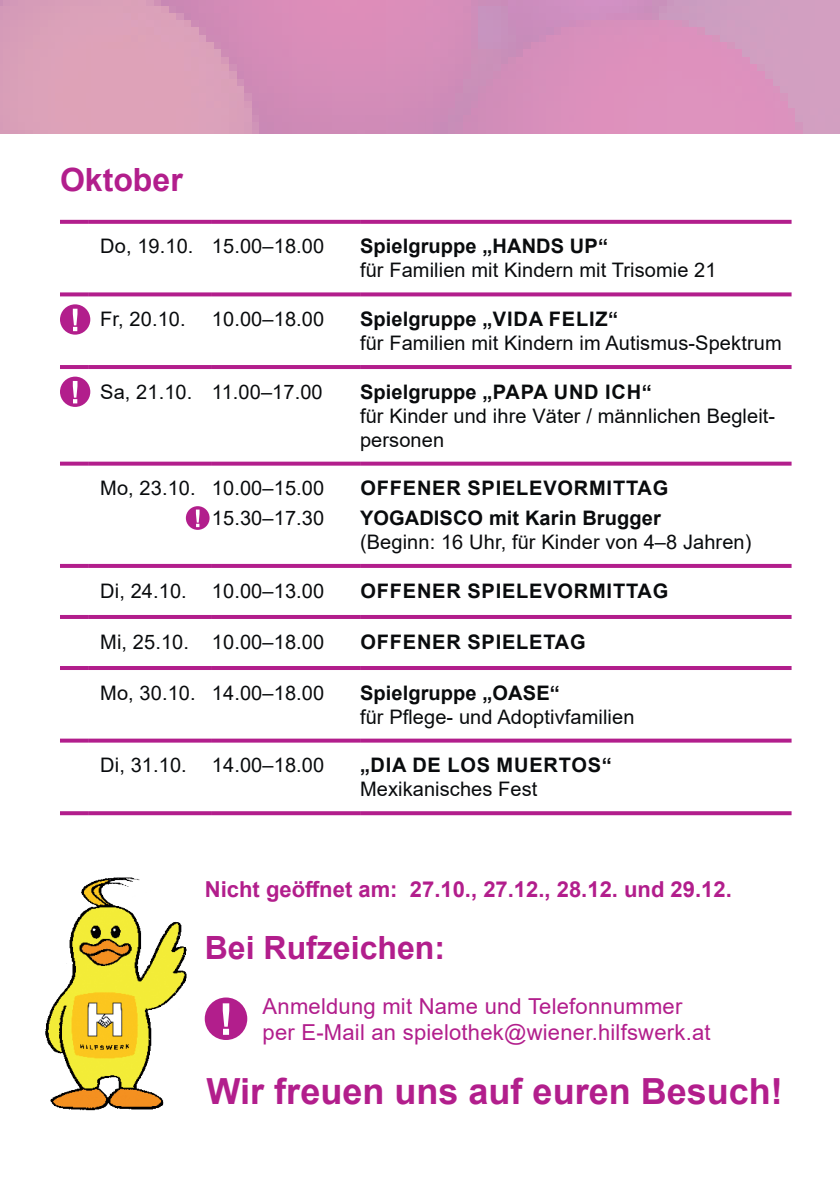
<style>
.page{position:relative;width:840px;height:1191px;background:#fff}
.page>*{position:absolute;margin:0;border:0;box-sizing:border-box;transform-origin:0 0}
.t1{font:700 36px "Arial";color:#b21e8c}
.t2{font:700 32px "Arial";color:#b21e8c}
.t3{font:22px/26.4px "Arial";letter-spacing:.01em;color:#b21e8c}
.t4{font:700 22px "Arial";color:#b21e8c}
.t5{font:20px/24px "Arial";letter-spacing:.005em;color:#090b0d}
.t6{font:700 20px/29.6px "Arial";letter-spacing:.02em;color:#090b0d}
.t7{font:700 20px "Arial";letter-spacing:.04em;color:#090b0d}
</style>
<div class="page">
<div style="left:0;top:0;width:839px;height:133px;background:linear-gradient(to bottom,#d595bb,#d995ba)"></div>
<svg style="left:60px;top:220px;width:29px;height:4px"></svg>
<svg style="left:89px;top:220px;width:123px;height:4px"></svg>
<svg style="left:212px;top:220px;width:148px;height:4px"></svg>
<svg style="left:360px;top:220px;width:431px;height:4px;background:#b52790"></svg>
<svg style="left:60px;top:292px;width:29px;height:4px"></svg>
<svg style="left:89px;top:292px;width:123px;height:4px"></svg>
<svg style="left:212px;top:292px;width:148px;height:4px"></svg>
<svg style="left:360px;top:292px;width:431px;height:4px;background:#ba3598"></svg>
<hr style="left:60px;top:365px;width:29px;height:4px;background:#b21e8c">
<hr style="left:89px;top:365px;width:123px;height:4px;background:#b21e8c">
<hr style="left:212px;top:365px;width:148px;height:4px;background:#b21e8c">
<hr style="left:360px;top:365px;width:431px;height:4px;background:#b21e8c">
<svg style="left:60px;top:461px;width:29px;height:4px"></svg>
<svg style="left:89px;top:461px;width:123px;height:4px"></svg>
<svg style="left:212px;top:461px;width:148px;height:4px"></svg>
<svg style="left:360px;top:461px;width:431px;height:4px;background:#be429e"></svg>
<svg style="left:60px;top:564px;width:29px;height:4px"></svg>
<svg style="left:89px;top:564px;width:123px;height:4px"></svg>
<svg style="left:212px;top:564px;width:148px;height:4px"></svg>
<svg style="left:360px;top:564px;width:431px;height:4px;background:#b3218d"></svg>
<hr style="left:60px;top:615px;width:29px;height:4px;background:#b21e8c">
<hr style="left:89px;top:615px;width:123px;height:4px;background:#b21e8c">
<hr style="left:212px;top:615px;width:148px;height:4px;background:#b21e8c">
<hr style="left:360px;top:615px;width:431px;height:4px;background:#b21e8c">
<hr style="left:60px;top:666px;width:29px;height:4px;background:#b21e8c">
<hr style="left:89px;top:666px;width:123px;height:4px;background:#b21e8c">
<hr style="left:212px;top:666px;width:148px;height:4px;background:#b21e8c">
<hr style="left:360px;top:666px;width:431px;height:4px;background:#b21e8c">
<svg style="left:60px;top:738px;width:29px;height:4px"></svg>
<svg style="left:89px;top:738px;width:123px;height:4px"></svg>
<svg style="left:212px;top:738px;width:148px;height:4px"></svg>
<svg style="left:360px;top:738px;width:431px;height:4px;background:#bd409d"></svg>
<svg style="left:60px;top:811px;width:29px;height:4px"></svg>
<svg style="left:89px;top:811px;width:123px;height:4px"></svg>
<svg style="left:212px;top:811px;width:148px;height:4px"></svg>
<svg style="left:360px;top:811px;width:431px;height:4px;background:#b62a92"></svg>
<div style="left:60px;top:304px;width:30px;height:31px;background:#b21e8c;border-radius:50%"></div>
<svg style="left:73px;top:309px;width:4px;height:22px"></svg>
<div style="left:60px;top:376px;width:30px;height:31px;background:#b21e8c;border-radius:50%"></div>
<svg style="left:73px;top:381px;width:4px;height:22px"></svg>
<div style="left:205px;top:997px;width:42px;height:43px;background:#b21e8c;border-radius:50%"></div>
<svg style="left:223px;top:1003px;width:6px;height:31px"></svg>
<img style="left:45px;top:877px;width:162px;height:234px">
<div style="left:186px;top:506px;width:23px;height:24px;background:#b21e8c;border-radius:50%"></div>
<svg style="left:196px;top:509px;width:3px;height:18px"></svg>
<h2 class="t2" style="left:60px;top:157px;width:124px">Oktober</h2>
<p class="t5" style="left:100px;top:234px;width:225px">Do, 19.10. 15.00–18.00</p>
<p class="t6" style="left:360px;top:232px;width:249px">Spielgruppe „HANDS UP“</p>
<p class="t5" style="left:360px;top:258px;width:358px">für Familien mit Kindern mit Trisomie 21</p>
<p class="t5" style="left:100px;top:307px;width:87px">Fr, 20.10.</p>
<p class="t5" style="left:212px;top:307px;width:114px">10.00–18.00</p>
<p class="t6" style="left:360px;top:304px;width:259px">Spielgruppe „VIDA FELIZ“</p>
<p class="t5" style="left:360px;top:331px;width:423px">für Familien mit Kindern im Autismus-Spektrum</p>
<p class="t5" style="left:100px;top:379px;width:224px">Sa, 21.10. 11.00–17.00</p>
<p class="t6" style="left:360px;top:377px;width:293px">Spielgruppe „PAPA UND ICH“</p>
<p class="t5" style="left:360px;top:403px;width:416px">für Kinder und ihre Väter / männlichen Begleit&shy;personen</p>
<p class="t5" style="left:100px;top:473px;width:225px;line-height:29.6px;text-align:right">Mo, 23.10. 10.00–15.00<br>15.30–17.30</p>
<p class="t6" style="left:360px;top:473px;width:310px">OFFENER SPIELEVORMITTAG<br>YOGADISCO mit Karin Brugger</p>
<p class="t5" style="left:360px;top:530px;width:393px">(Beginn: 16 Uhr, für Kinder von 4–8 Jahren)</p>
<p class="t5" style="left:100px;top:578px;width:88px">Di, 24.10.</p>
<p class="t5" style="left:212px;top:578px;width:114px">10.00–13.00</p>
<p class="t7" style="left:360px;top:576px;width:309px">OFFENER SPIELEVORMITTAG</p>
<p class="t5" style="left:100px;top:629px;width:225px">Mi, 25.10. 10.00–18.00</p>
<p class="t7" style="left:360px;top:627px;width:227px">OFFENER SPIELETAG</p>
<p class="t5" style="left:100px;top:680px;width:225px">Mo, 30.10. 14.00–18.00</p>
<p class="t6" style="left:360px;top:678px;width:201px">Spielgruppe „OASE“</p>
<p class="t5" style="left:360px;top:704px;width:276px">für Pflege- und Adoptivfamilien</p>
<p class="t5" style="left:100px;top:753px;width:88px">Di, 31.10.</p>
<p class="t5" style="left:212px;top:753px;width:114px">14.00–18.00</p>
<p class="t7" style="left:360px;top:751px;width:253px">„DIA DE LOS MUERTOS“</p>
<p class="t5" style="left:360px;top:777px;width:179px">Mexikanisches Fest</p>
<p class="t4" style="left:205px;top:873px;width:528px">Nicht geöffnet am: 27.10., 27.12., 28.12. und 29.12.</p>
<h2 class="t2" style="left:205px;top:925px;width:242px">Bei Rufzeichen:</h2>
<p class="t3" style="left:262px;top:992px;width:449px">Anmeldung mit Name und Telefonnummer per E-Mail an spielothek@wiener.hilfswerk.at</p>
<h1 class="t1" style="left:206px;top:1066px;width:577px">Wir freuen uns auf euren Besuch!</h1>
</div>
